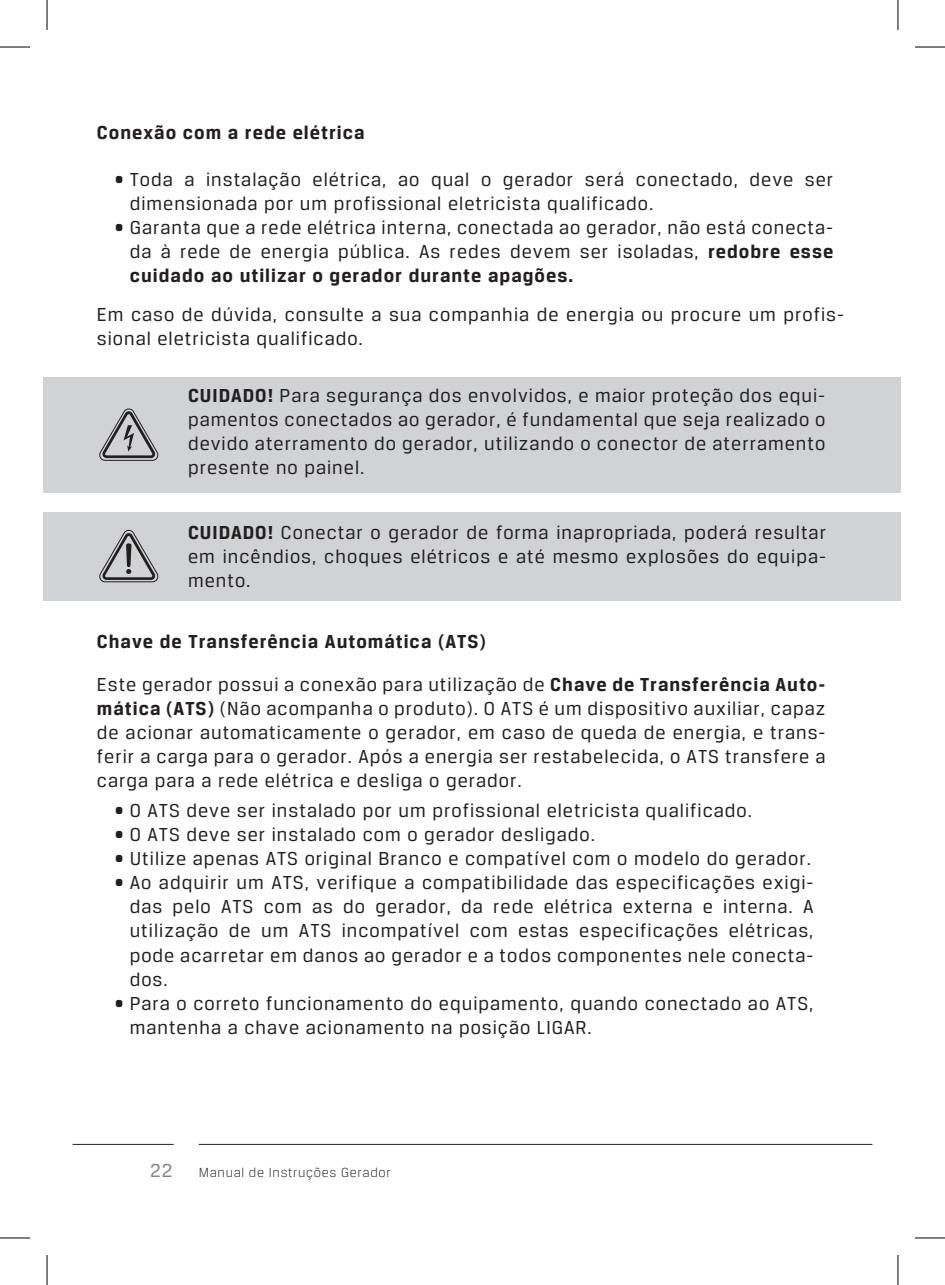
<style>
.page{position:relative;width:945px;height:1285px;background:#fff}
.page>*{position:absolute;margin:0;border:0;box-sizing:border-box;transform-origin:0 0}
.t1{font:20px/24px "Breuer Text";letter-spacing:.05em;color:#231f20;text-align:justify}
.t2{font:700 20px/42.4px "Breuer Text";letter-spacing:.05em;color:#231f20}
.t3{font:20px "Breuer Text";color:#808285}
.t4{font:300 14px "Breuer Text";letter-spacing:.05em;color:#231f20}
.s1{font-weight:700}
.s2{font-weight:400}
</style>
<div class="page">
<hr style="left:0;top:47px;width:30px;height:1px;background:#000">
<hr style="left:914px;top:47px;width:30px;height:1px;background:#000">
<hr style="left:0;top:1237px;width:30px;height:1px;background:#000">
<hr style="left:914px;top:1237px;width:30px;height:1px;background:#000">
<hr style="left:47px;top:0;width:1px;height:30px;background:#000">
<hr style="left:47px;top:1255px;width:1px;height:30px;background:#000">
<hr style="left:897px;top:0;width:1px;height:30px;background:#000">
<hr style="left:897px;top:1255px;width:1px;height:30px;background:#000">
<div style="left:44px;top:512px;width:857px;height:88px;background:#d1d2d4"></div>
<svg style="left:99px;top:530px;width:60px;height:52px"></svg>
<div style="left:44px;top:377px;width:857px;height:115px;background:#d1d2d4"></div>
<svg style="left:99px;top:408px;width:60px;height:53px"></svg>
<hr style="left:199px;top:1144px;width:673px;height:1px;background:#231f20">
<hr style="left:73px;top:1144px;width:101px;height:1px;background:#231f20">
<p class="t2" style="left:97px;top:111px;width:269px">Conexão com a rede elétrica</p>
<p class="t1" style="left:130px;top:167px;width:705px;text-indent:-15px">• Toda a instalação elétrica, ao qual o gerador será conectado, deve ser dimensionada por um profissional eletricista qualificado.</p>
<p class="t1" style="left:130px;top:215px;width:705px;text-indent:-15px">• Garanta que a rede elétrica interna, conectada ao gerador, não está conecta&shy;da à rede de energia pública. As redes devem ser isoladas, <span class="s1">redobre esse cuidado ao utilizar o gerador durante apagões.</span></p>
<p class="t1" style="left:97px;top:302px;width:748px">Em caso de dúvida, consulte a sua companhia de energia ou procure um profis&shy;sional eletricista qualificado.</p>
<p class="t1" style="left:188px;top:383px;width:638px"><span class="s1">CUIDADO!</span> Para segurança dos envolvidos, e maior proteção dos equi&shy;pamentos conectados ao gerador, é fundamental que seja realizado o devido aterramento do gerador, utilizando o conector de aterramento presente no painel.</p>
<p class="t1" style="left:188px;top:520px;width:639px"><span class="s1">CUIDADO!</span> Conectar o gerador de forma inapropriada, poderá resultar em incêndios, choques elétricos e até mesmo explosões do equipa&shy;mento.</p>
<p class="t2" style="left:97px;top:620px;width:730px">Chave de Transferência Automática (ATS)<br><span class="s2">Este gerador possui a conexão para utilização de</span> Chave de Transferência Auto-</p>
<p class="t1" style="left:97px;top:696px;width:730px"><span class="s1">mática (ATS)</span> (Não acompanha o produto). O ATS é um dispositivo auxiliar, capaz de acionar automaticamente o gerador, em caso de queda de energia, e trans&shy;ferir a carga para o gerador. Após a energia ser restabelecida, o ATS transfere a carga para a rede elétrica e desliga o gerador.</p>
<p class="t1" style="left:115px;top:798px;width:638px">• O ATS deve ser instalado por um profissional eletricista qualificado.</p>
<p class="t1" style="left:115px;top:822px;width:481px">• O ATS deve ser instalado com o gerador desligado.</p>
<p class="t1" style="left:115px;top:846px;width:697px">• Utilize apenas ATS original Branco e compatível com o modelo do gerador.</p>
<p class="t1" style="left:115px;top:870px;width:700px">• Ao adquirir um ATS, verifique a compatibilidade das especificações exigi-</p>
<p class="t1" style="left:130px;top:894px;width:685px">das pelo ATS com as do gerador, da rede elétrica externa e interna. A utilização de um ATS incompatível com estas especificações elétricas, pode acarretar em danos ao gerador e a todos componentes nele conecta&shy;dos.</p>
<p class="t1" style="left:130px;top:1014px;width:463px">mantenha a chave acionamento na posição LIGAR.</p>
<p class="t1" style="left:115px;top:990px;width:700px">• Para o correto funcionamento do equipamento, quando conectado ao ATS,</p>
<p class="t3" style="left:150px;top:1159px;width:24px">22</p>
<p class="t4" style="left:199px;top:1164px;width:193px">Manual de Instruções Gerador</p>
</div>
